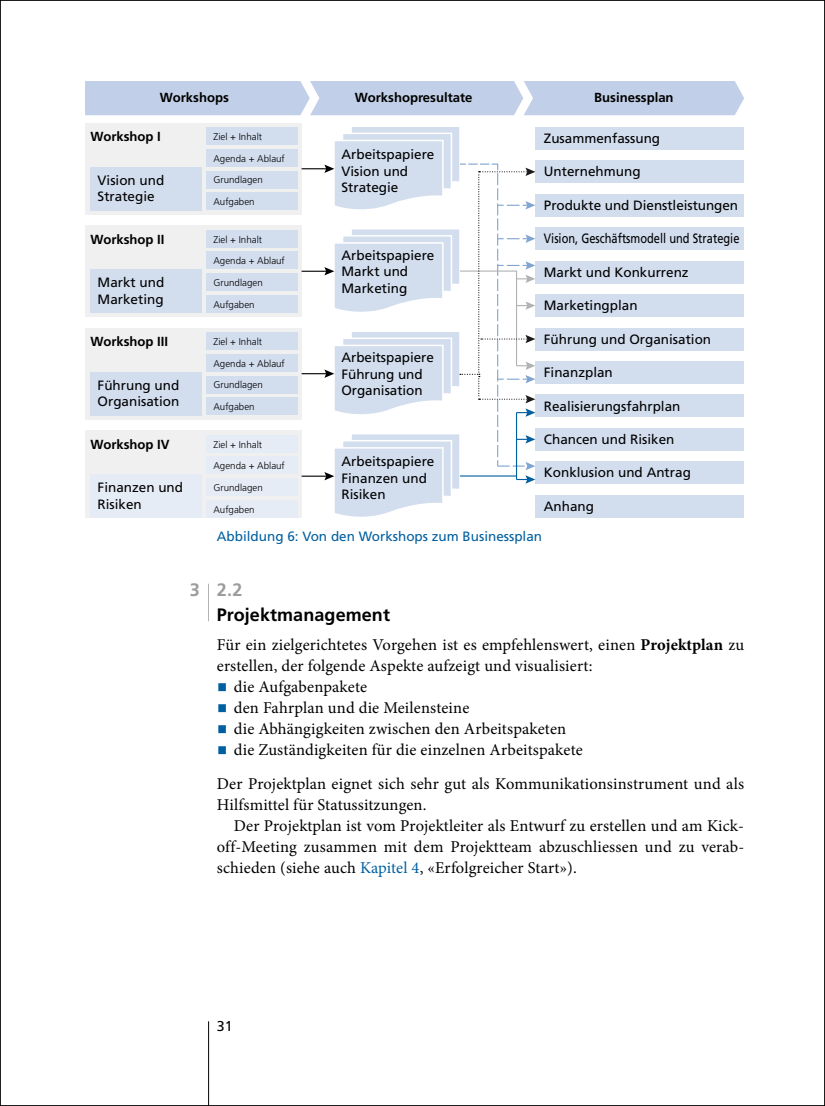
<style>
.page{position:relative;width:825px;height:1106px;background:#fff}
.page>*{position:absolute;margin:0;border:0;box-sizing:border-box;transform-origin:0 0}
.t1{font:700 18px "Frutiger LT Std";letter-spacing:.005em;color:#000}
.t2{font:700 18px "Frutiger LT Std";color:#9c9c9d}
.t3{font:16.5px/21px "Minion Pro";letter-spacing:.01em;color:#000}
.t4{font:14.25px "Frutiger LT Std";color:#000}
.t5{font:13.5px/16.5px "Frutiger LT Std";color:#000}
.t6{font:13.5px "Frutiger LT Std";color:#005fa1}
.t7{font:13.5px "Frutiger LT Std";color:#000;scale:.82 1}
.t8{font:700 13.2px "Frutiger LT Std";color:#000}
.t9{font:300 9.75px/21.5px "Frutiger LT Std";color:#000}
.s1{font-weight:700}
.s2{font-size:27px;color:#005fa1}
.s3{color:#005fa1}
</style>
<div class="page">
<hr style="left:208px;top:1021px;width:1px;height:84px;background:#000">
<hr style="left:208px;top:583px;width:1px;height:38px;background:#9c9c9d">
<div style="left:85px;top:123px;width:217px;height:92px;background:#f0f0f0"></div>
<div style="left:85px;top:226px;width:217px;height:91px;background:#f0f0f0"></div>
<div style="left:85px;top:328px;width:217px;height:91px;background:#f0f0f0"></div>
<div style="left:85px;top:430px;width:217px;height:88px;background:#f0f0f0"></div>
<div style="left:206px;top:127px;width:92px;height:18px;background:#d2ddee"></div>
<div style="left:206px;top:149px;width:92px;height:18px;background:#d2ddee"></div>
<div style="left:206px;top:171px;width:92px;height:17px;background:#d2ddee"></div>
<div style="left:206px;top:193px;width:92px;height:17px;background:#d2ddee"></div>
<div style="left:206px;top:230px;width:92px;height:17px;background:#d2ddee"></div>
<div style="left:206px;top:251px;width:92px;height:18px;background:#d2ddee"></div>
<div style="left:206px;top:273px;width:92px;height:18px;background:#d2ddee"></div>
<div style="left:206px;top:295px;width:92px;height:18px;background:#d2ddee"></div>
<div style="left:206px;top:435px;width:92px;height:17px;background:#e6ecf6"></div>
<div style="left:206px;top:456px;width:92px;height:18px;background:#e6ecf6"></div>
<div style="left:206px;top:478px;width:92px;height:18px;background:#e6ecf6"></div>
<div style="left:206px;top:500px;width:92px;height:17px;background:#e6ecf6"></div>
<div style="left:206px;top:332px;width:92px;height:18px;background:#d2ddee"></div>
<div style="left:206px;top:354px;width:92px;height:17px;background:#d2ddee"></div>
<div style="left:206px;top:376px;width:92px;height:17px;background:#d2ddee"></div>
<div style="left:206px;top:397px;width:92px;height:18px;background:#d2ddee"></div>
<div style="left:85px;top:81px;width:659px;height:34px;background:#c1d0e8"></div>
<div style="left:90px;top:167px;width:111px;height:43px;background:#d2ddee"></div>
<div style="left:90px;top:269px;width:111px;height:44px;background:#d2ddee"></div>
<div style="left:90px;top:372px;width:111px;height:43px;background:#d2ddee"></div>
<div style="left:90px;top:474px;width:111px;height:43px;background:#e6ecf6"></div>
<div style="left:535px;top:127px;width:209px;height:23px;background:#d2ddee"></div>
<div style="left:535px;top:161px;width:209px;height:22px;background:#d2ddee"></div>
<div style="left:535px;top:194px;width:209px;height:22px;background:#d2ddee"></div>
<div style="left:535px;top:227px;width:209px;height:23px;background:#d2ddee"></div>
<div style="left:535px;top:261px;width:209px;height:22px;background:#d2ddee"></div>
<div style="left:535px;top:294px;width:209px;height:23px;background:#d2ddee"></div>
<div style="left:535px;top:328px;width:209px;height:22px;background:#d2ddee"></div>
<div style="left:535px;top:361px;width:209px;height:23px;background:#d2ddee"></div>
<div style="left:535px;top:395px;width:209px;height:22px;background:#d2ddee"></div>
<div style="left:535px;top:428px;width:209px;height:22px;background:#d2ddee"></div>
<div style="left:535px;top:461px;width:209px;height:23px;background:#d2ddee"></div>
<div style="left:535px;top:495px;width:209px;height:22px;background:#d2ddee"></div>
<svg style="left:302px;top:127px;width:233px;height:390px"></svg>
<p class="t8" style="left:160px;top:91px;width:71px">Workshops</p>
<p class="t8" style="left:355px;top:91px;width:119px">Workshopresultate</p>
<p class="t8" style="left:594px;top:91px;width:81px">Businessplan</p>
<p class="t8" style="left:90px;top:130px;width:72px">Workshop I</p>
<p class="t5" style="left:98px;top:172px;width:68px">Vision und<br>Strategie</p>
<p class="t5" style="left:544px;top:131px;width:118px">Zusammenfassung</p>
<p class="t5" style="left:544px;top:164px;width:98px">Unternehmung</p>
<p class="t5" style="left:544px;top:198px;width:196px">Produkte und Dienstleistungen</p>
<p class="t7" style="left:544px;top:232px;width:240px">Vision, Geschäftsmodell und Strategie</p>
<p class="t5" style="left:544px;top:264px;width:146px">Markt und Konkurrenz</p>
<p class="t5" style="left:544px;top:298px;width:95px">Marketingplan</p>
<p class="t5" style="left:544px;top:331px;width:169px">Führung und Organisation</p>
<p class="t5" style="left:544px;top:365px;width:71px">Finanzplan</p>
<p class="t5" style="left:544px;top:398px;width:138px">Realisierungsfahrplan</p>
<p class="t5" style="left:544px;top:432px;width:132px">Chancen und Risiken</p>
<p class="t5" style="left:544px;top:465px;width:149px">Konklusion und Antrag</p>
<p class="t5" style="left:544px;top:498px;width:52px">Anhang</p>
<p class="t9" style="left:213px;top:127px;width:73px">Ziel + Inhalt<br>Agenda + Ablauf</p>
<p class="t9" style="left:213px;top:170px;width:51px">Grundlagen</p>
<p class="t9" style="left:213px;top:191px;width:43px">Aufgaben</p>
<p class="t9" style="left:213px;top:229px;width:73px">Ziel + Inhalt<br>Agenda + Ablauf</p>
<p class="t9" style="left:213px;top:272px;width:51px">Grundlagen</p>
<p class="t9" style="left:213px;top:294px;width:43px">Aufgaben</p>
<p class="t5" style="left:341px;top:147px;width:95px">Arbeitspapiere<br>Vision und<br>Strategie</p>
<p class="t8" style="left:90px;top:233px;width:76px">Workshop II</p>
<p class="t5" style="left:341px;top:248px;width:95px">Arbeitspapiere<br>Markt und<br>Marketing</p>
<p class="t5" style="left:98px;top:275px;width:68px">Markt und<br>Marketing</p>
<p class="t8" style="left:90px;top:335px;width:79px">Workshop III</p>
<p class="t9" style="left:213px;top:331px;width:73px">Ziel + Inhalt<br>Agenda + Ablauf</p>
<p class="t9" style="left:213px;top:375px;width:51px">Grundlagen</p>
<p class="t9" style="left:213px;top:396px;width:43px">Aufgaben</p>
<p class="t5" style="left:341px;top:350px;width:94px">Arbeitspapiere<br>Führung und<br>Organisation</p>
<p class="t5" style="left:98px;top:377px;width:83px">Führung und<br>Organisation</p>
<p class="t8" style="left:90px;top:437px;width:81px">Workshop IV</p>
<p class="t9" style="left:213px;top:434px;width:73px">Ziel + Inhalt<br>Agenda + Ablauf</p>
<p class="t9" style="left:213px;top:477px;width:51px">Grundlagen</p>
<p class="t9" style="left:213px;top:499px;width:43px">Aufgaben</p>
<p class="t5" style="left:341px;top:454px;width:95px">Arbeitspapiere<br>Finanzen und<br>Risiken</p>
<p class="t5" style="left:98px;top:480px;width:87px">Finanzen und<br>Risiken</p>
<p class="t6" style="left:217px;top:530px;width:327px">Abbildung 6: Von den Workshops zum Businessplan</p>
<p class="t2" style="left:190px;top:581px;width:54px">3 2.2</p>
<p class="t1" style="left:217px;top:606px;width:175px">Projektmanagement</p>
<p class="t3" style="left:217px;top:636px;width:529px">Für ein zielgerichtetes Vorgehen ist es empfehlenswert, einen <span class="s1">Projektplan</span> zu erstellen, der folgende Aspekte aufzeigt und visualisiert:</p>
<p class="t3" style="left:217px;top:678px;width:152px"><span class="s2">■</span> die Aufgabenpakete</p>
<p class="t3" style="left:217px;top:699px;width:254px"><span class="s2">■</span> den Fahrplan und die Meilensteine</p>
<p class="t3" style="left:217px;top:720px;width:351px"><span class="s2">■</span> die Abhängigkeiten zwischen den Arbeitspaketen</p>
<p class="t3" style="left:217px;top:734px;width:529px;line-height:33.8px"><span class="s2">■</span> die Zuständigkeiten für die einzelnen Arbeitspakete<br>Der Projektplan eignet sich sehr gut als Kommunikationsinstrument und als</p>
<p class="t3" style="left:217px;top:796px;width:211px">Hilfsmittel für Statussitzungen.</p>
<p class="t3" style="left:234px;top:817px;width:512px">Der Projektplan ist vom Projektleiter als Entwurf zu erstellen und am Kick-</p>
<p class="t3" style="left:217px;top:838px;width:529px">off-Meeting zusammen mit dem Projektteam abzuschliessen und zu verab-</p>
<p class="t3" style="left:217px;top:859px;width:362px">schieden (siehe auch <span class="s3">Kapitel 4</span>, «Erfolgreicher Start»).</p>
<p class="t4" style="left:217px;top:1019px;width:17px">31</p>
</div>
